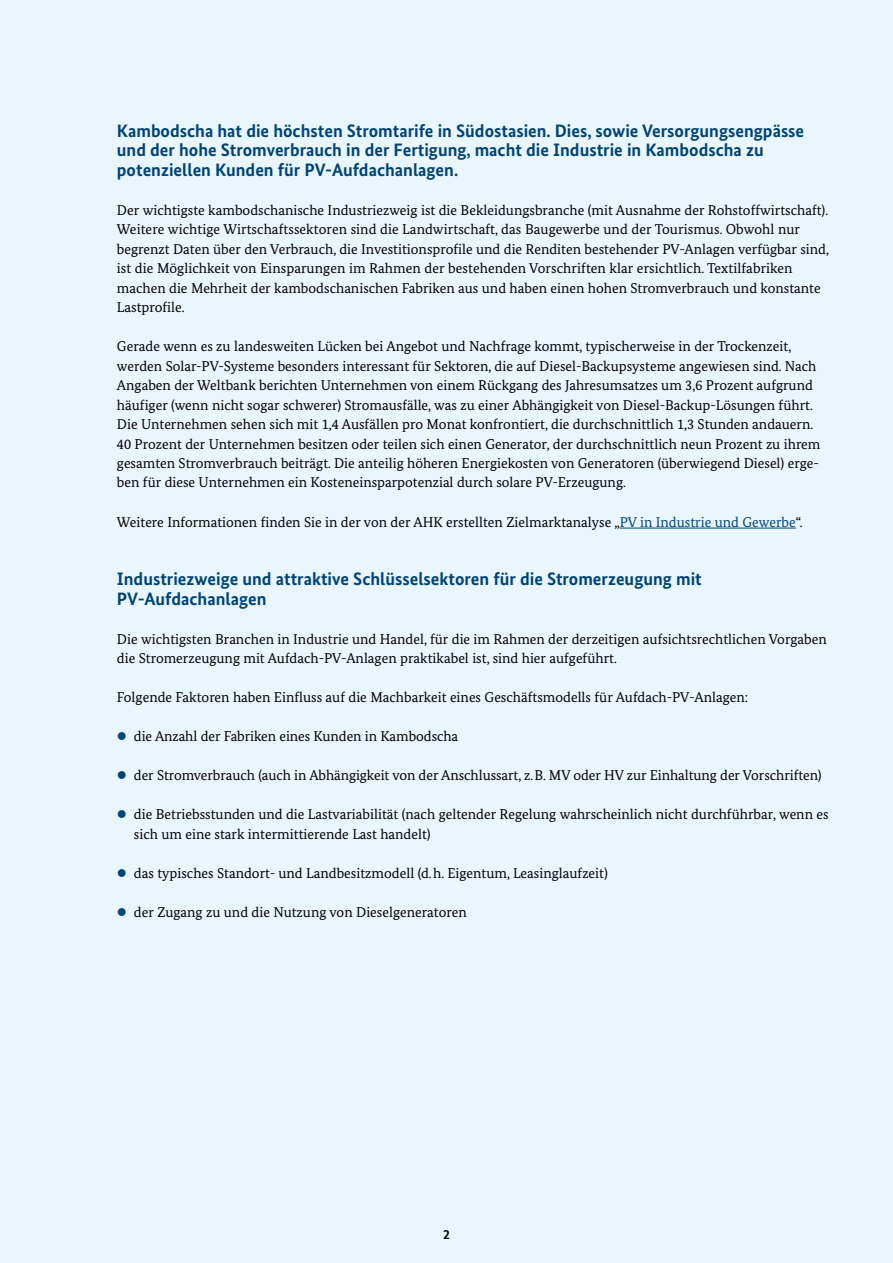
<style>
.page{position:relative;width:893px;height:1263px;background:#eaf6fe}
.page>*{position:absolute;margin:0;border:0;box-sizing:border-box;transform-origin:0 0}
.t1{font:700 18px/19.5px "Bundes Sans";color:#004377}
.t2{font:14.25px/19.5px "Bundes Serif";color:#000}
.t3{font:700 13.5px "Bundes Sans";color:#000}
.s1{color:#004377}
</style>
<div class="page">
<hr style="left:620px;top:528px;width:176px;height:1px;background:#004377">
<h2 class="t1" style="left:117px;top:120px;width:689px">Kambodscha hat die höchsten Stromtarife in Südostasien. Dies, sowie Versorgungsengpässe und der hohe Stromverbrauch in der Fertigung, macht die Industrie in Kambodscha zu potenziellen Kunden für PV-Aufdachanlagen.</h2>
<p class="t2" style="left:117px;top:200px;width:714px">Der wichtigste kambodschanische Industriezweig ist die Bekleidungsbranche (mit Ausnahme der Rohstoffwirtschaft).<br>Weitere wichtige Wirtschaftssektoren sind die Landwirtschaft, das Baugewerbe und der Tourismus. Obwohl nur begrenzt Daten über den Verbrauch, die Investitionsprofile und die Renditen bestehender PV-Anlagen verfügbar sind, ist die Möglichkeit von Einsparungen im Rahmen der bestehenden Vorschriften klar ersichtlich. Textilfabriken machen die Mehrheit der kambodschanischen Fabriken aus und haben einen hohen Stromverbrauch und konstante Lastprofile.</p>
<p class="t2" style="left:117px;top:336px;width:705px">Gerade wenn es zu landesweiten Lücken bei Angebot und Nachfrage kommt, typischerweise in der Trockenzeit, werden Solar-PV-Systeme besonders interessant für Sektoren, die auf Diesel-Backupsysteme angewiesen sind. Nach Angaben der Weltbank berichten Unternehmen von einem Rückgang des Jahresumsatzes um 3,6 Prozent aufgrund häufiger (wenn nicht sogar schwerer) Stromausfälle, was zu einer Abhängigkeit von Diesel-Backup-Lösungen führt.<br>Die Unternehmen sehen sich mit 1,4 Ausfällen pro Monat konfrontiert, die durchschnittlich 1,3 Stunden andauern.<br>40 Prozent der Unternehmen besitzen oder teilen sich einen Generator, der durchschnittlich neun Prozent zu ihrem gesamten Stromverbrauch beiträgt. Die anteilig höheren Energiekosten von Generatoren (überwiegend Diesel) erge&shy;ben für diese Unternehmen ein Kosteneinsparpotenzial durch solare PV-Erzeugung.</p>
<p class="t2" style="left:117px;top:512px;width:687px">Weitere Informationen finden Sie in der von der AHK erstellten Zielmarktanalyse „<span class="s1">PV in Industrie und Gewerbe</span>“.</p>
<h2 class="t1" style="left:117px;top:569px;width:586px">Industriezweige und attraktive Schlüsselsektoren für die Stromerzeugung mit<br>PV-Aufdachanlagen</h2>
<p class="t2" style="left:117px;top:629px;width:711px">Die wichtigsten Branchen in Industrie und Handel, für die im Rahmen der derzeitigen aufsichtsrechtlichen Vorgaben die Stromerzeugung mit Aufdach-PV-Anlagen praktikabel ist, sind hier aufgeführt.</p>
<p class="t2" style="left:117px;top:687px;width:633px">Folgende Faktoren haben Einfluss auf die Machbarkeit eines Geschäftsmodells für Aufdach-PV-Anlagen:</p>
<p class="t2" style="left:117px;top:726px;width:343px"><span class="s1">•</span> die Anzahl der Fabriken eines Kunden in Kambodscha</p>
<p class="t2" style="left:117px;top:765px;width:706px"><span class="s1">•</span> der Stromverbrauch (auch in Abhängigkeit von der Anschlussart, z.B. MV oder HV zur Einhaltung der Vorschriften)</p>
<p class="t2" style="left:134px;top:804px;width:696px;text-indent:-17px"><span class="s1">•</span> die Betriebsstunden und die Lastvariabilität (nach geltender Regelung wahrscheinlich nicht durchführbar, wenn es sich um eine stark intermittierende Last handelt)</p>
<p class="t2" style="left:117px;top:863px;width:492px"><span class="s1">•</span> das typisches Standort- und Landbesitzmodell (d.h. Eigentum, Leasinglaufzeit)</p>
<p class="t2" style="left:117px;top:902px;width:351px"><span class="s1">•</span> der Zugang zu und die Nutzung von Dieselgeneratoren</p>
<p class="t3" style="left:443px;top:1226px;width:8px">2</p>
</div>
